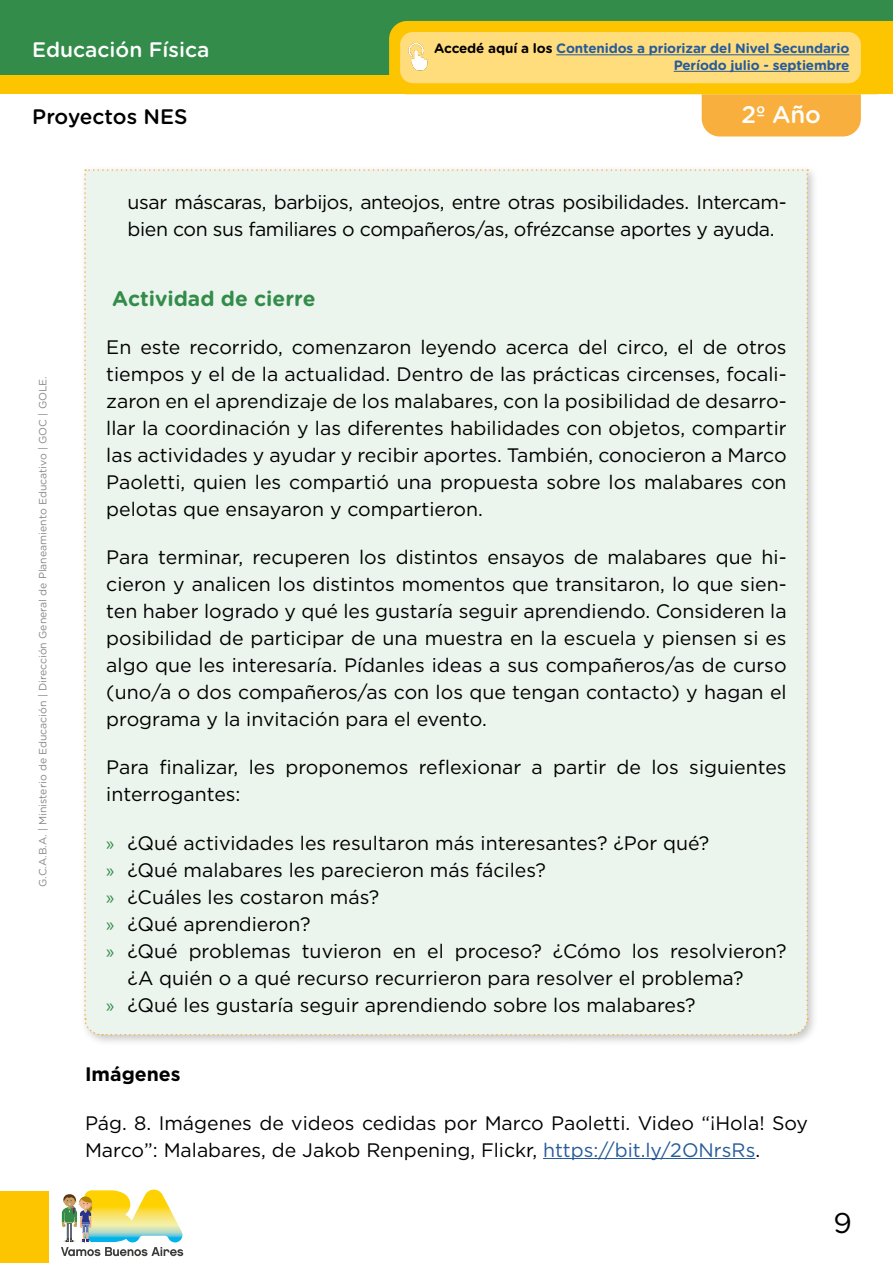
<style>
.page{position:relative;width:893px;height:1263px;background:#fff}
.page>*{position:absolute;margin:0;border:0;box-sizing:border-box;transform-origin:0 0}
.t1{font:28.5px "Gotham Rounded";color:#000}
.t2{font:500 24px "Gotham Rounded";color:#fff}
.t3{font:700 21px "Gotham Rounded";color:#338c4a}
.t4{font:500 21px "Gotham Rounded";color:#fff}
.t5{font:500 21px "Gotham Rounded";color:#000}
.t6{font:19.5px/27px "Gotham";color:#000;text-align:justify}
.t7{font:19.5px/27px "Gotham";letter-spacing:-.02em;color:#000}
.t8{font:700 19.5px "Gotham";color:#000}
.t9{font:700 13.5px/16.5px "Gotham Rounded";letter-spacing:-.01em;color:#275b9b;text-align:right}
.t10{font:10.5px "Gotham Rounded";color:#878787}
.s1{color:#000}
.s2{font-family:"Myriad Pro";color:#338c4a}
.s3{color:#275b9b}
</style>
<div class="page">
<div style="left:0;top:0;width:893px;height:78px;background:#338c4a"></div>
<div style="left:0;top:1191px;width:48px;height:72px;background:#fdc500"></div>
<svg style="left:61px;top:1189px;width:122px;height:67px"></svg>
<div style="left:0;top:75px;width:893px;height:19px;background:#fdc500"></div>
<svg style="left:389px;top:21px;width:504px;height:115px"></svg>
<div style="left:400px;top:32px;width:461px;height:51px;background:#ffdc7c;border-radius:13px"></div>
<img style="left:400px;top:33px;width:28px;height:48px">
<hr style="left:556px;top:54px;width:293px;height:1px;background:#275b9b">
<hr style="left:674px;top:71px;width:175px;height:1px;background:#275b9b">
<div style="left:79px;top:165px;width:740px;height:881px;background:#000;opacity:.22"></div>
<div style="left:84px;top:169px;width:725px;height:867px;background:#ebf4ed"></div>
<hr style="left:543px;top:1158px;width:212px;height:1px;background:#275b9b">
<p class="t4" style="left:32px;top:35px;width:179px">Educación Física</p>
<p class="t5" style="left:32px;top:101px;width:157px">Proyectos NES</p>
<p class="t9" style="left:434px;top:40px;width:417px"><span class="s1">Accedé aquí a los</span> Contenidos a priorizar del Nivel Secundario<br>Período julio - septiembre</p>
<p class="t2" style="left:742px;top:97px;width:81px">2º Año</p>
<p class="t10" style="left:36px;top:887px;width:512px;rotate:-90deg">G.C.A.B.A. | Ministerio de Educación | Dirección General de Planeamiento Educativo | GOC | GOLE.</p>
<p class="t7" style="left:128px;top:188px;width:661px">usar máscaras, barbijos, anteojos, entre otras posibilidades. Intercam&shy;bien con sus familiares o compañeros/as, ofrézcanse aportes y ayuda.</p>
<p class="t3" style="left:112px;top:283px;width:205px">Actividad de cierre</p>
<p class="t6" style="left:106px;top:333px;width:682px">En este recorrido, comenzaron leyendo acerca del circo, el de otros tiempos y el de la actualidad. Dentro de las prácticas circenses, focali&shy;zaron en el aprendizaje de los malabares, con la posibilidad de desarro&shy;llar la coordinación y las diferentes habilidades con objetos, compartir las actividades y ayudar y recibir aportes. También, conocieron a Marco Paoletti, quien les compartió una propuesta sobre los malabares con pelotas que ensayaron y compartieron.</p>
<p class="t6" style="left:106px;top:543px;width:682px">Para terminar, recuperen los distintos ensayos de malabares que hi&shy;cieron y analicen los distintos momentos que transitaron, lo que sien&shy;ten haber logrado y qué les gustaría seguir aprendiendo. Consideren la posibilidad de participar de una muestra en la escuela y piensen si es algo que les interesaría. Pídanles ideas a sus compañeros/as de curso (uno/a o dos compañeros/as con los que tengan contacto) y hagan el programa y la invitación para el evento.</p>
<p class="t6" style="left:106px;top:754px;width:682px">Para finalizar, les proponemos reflexionar a partir de los siguientes interrogantes:</p>
<p class="t6" style="left:106px;top:829px;width:604px"><span class="s2">»</span> ¿Qué actividades les resultaron más interesantes? ¿Por qué?</p>
<p class="t6" style="left:106px;top:856px;width:441px"><span class="s2">»</span> ¿Qué malabares les parecieron más fáciles?</p>
<p class="t6" style="left:106px;top:883px;width:274px"><span class="s2">»</span> ¿Cuáles les costaron más?</p>
<p class="t6" style="left:106px;top:910px;width:206px"><span class="s2">»</span> ¿Qué aprendieron?</p>
<p class="t6" style="left:106px;top:937px;width:682px"><span class="s2">»</span> ¿Qué problemas tuvieron en el proceso? ¿Cómo los resolvieron?</p>
<p class="t6" style="left:128px;top:964px;width:618px">¿A quién o a qué recurso recurrieron para resolver el problema?</p>
<p class="t6" style="left:106px;top:991px;width:591px"><span class="s2">»</span> ¿Qué les gustaría seguir aprendiendo sobre los malabares?</p>
<p class="t8" style="left:85px;top:1061px;width:97px">Imágenes</p>
<p class="t6" style="left:85px;top:1109px;width:724px">Pág. 8. Imágenes de videos cedidas por Marco Paoletti. Video “¡Hola! Soy<br>Marco”: Malabares, de Jakob Renpening, Flickr, <span class="s3">https://bit.ly/2ONrsRs</span>.</p>
<h1 class="t1" style="left:833px;top:1203px;width:20px">9</h1>
</div>
